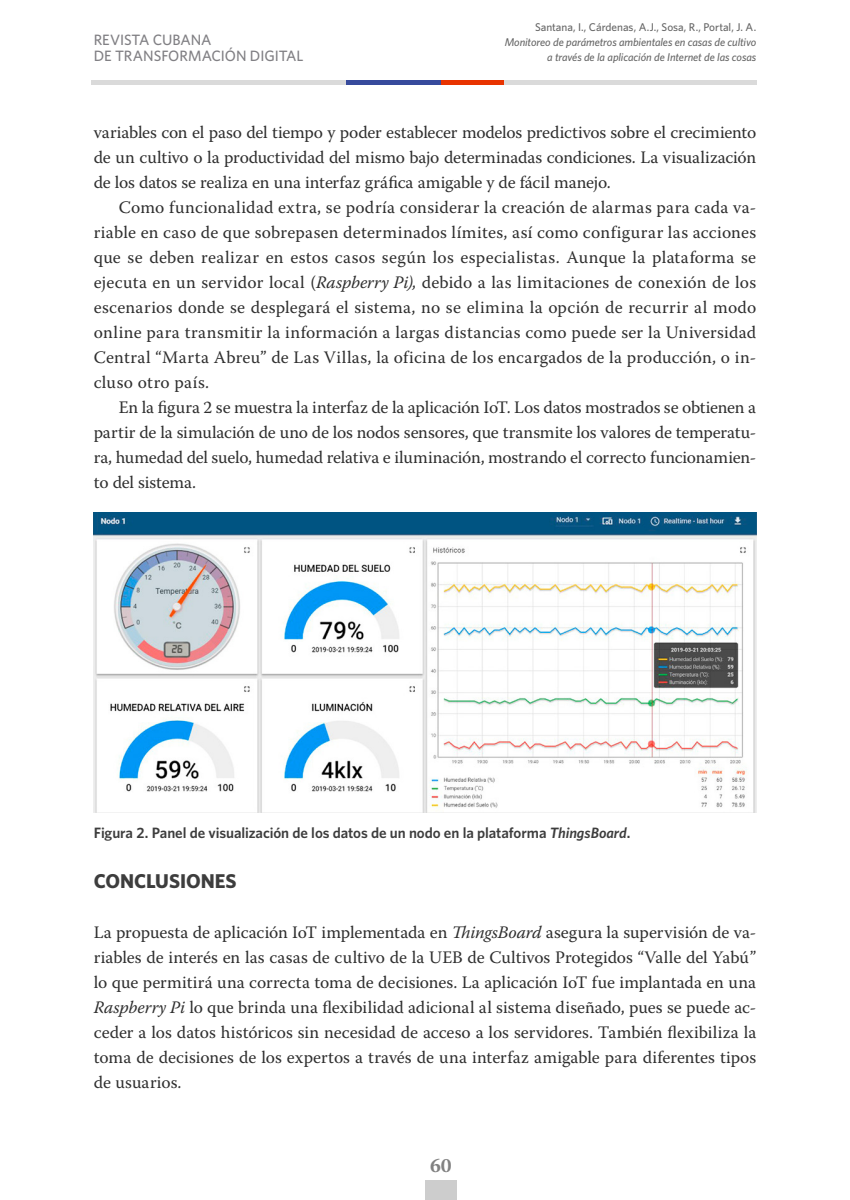
<style>
.page{position:relative;width:850px;height:1200px;background:#fff}
.page>*{position:absolute;margin:0;border:0;box-sizing:border-box;transform-origin:0 0}
.VALOR_1{font:700 20px "Whitney";letter-spacing:-.005em;color:#3d3d3d}
.t1{font:700 20px "Warnock Pro";color:#818181}
.Cuerpo_sangría{font:17.5px/25px "Warnock Pro";letter-spacing:.005em;color:#2f2f2f;text-align:justify}
.VALOR_1-2{font:17.5px/25px "Warnock Pro";letter-spacing:.005em;color:#2f2f2f;text-align:justify}
.Cuerpo{font:17.5px/25px "Warnock Pro";letter-spacing:-.005em;color:#2f2f2f;text-align:justify}
.Cuerpo-2{font:600 15px "Whitney";letter-spacing:-.005em;color:#3d3d3d}
.t2{font:500 15px/16.2px "Whitney";letter-spacing:-.005em;color:#818084}
.t3{font:italic 500 11.25px/15px "Whitney";letter-spacing:-.005em;color:#666;text-align:right}
.t4{font:500 11.25px "Whitney";letter-spacing:-.005em;color:#666}
.s1{font-style:italic}
</style>
<div class="page">
<div style="left:91px;top:80px;width:260px;height:5px;background:#dadada"></div>
<div style="left:425px;top:1180px;width:32px;height:20px;background:#cdcdcd"></div>
<div style="left:502px;top:80px;width:254px;height:5px;background:#dadada"></div>
<div style="left:472px;top:80px;width:32px;height:5px;background:#e83300"></div>
<div style="left:441px;top:80px;width:31px;height:5px;background:#e83300"></div>
<div style="left:409px;top:80px;width:32px;height:5px;background:#374a9c"></div>
<div style="left:378px;top:80px;width:31px;height:5px;background:#374a9c"></div>
<div style="left:346px;top:80px;width:32px;height:5px;background:#374a9c"></div>
<img style="left:94px;top:512px;width:662px;height:300px">
<p class="t2" style="left:94px;top:31px;width:211px">REVISTA CUBANA<br>DE TRANSFORMACIÓN DIGITAL</p>
<p class="t4" style="left:535px;top:20px;width:223px">Santana, I., Cárdenas, A.J., Sosa, R., Portal, J. A.</p>
<p class="t3" style="left:505px;top:34px;width:253px">Monitoreo de parámetros ambientales en casas de cultivo a través de la aplicación de Internet de las cosas</p>
<p class="Cuerpo" style="left:94px;top:119px;width:664px">variables con el paso del tiempo y poder establecer modelos predictivos sobre el crecimiento de un cultivo o la productividad del mismo bajo determinadas condiciones. La visualización de los datos se realiza en una interfaz gráfica amigable y de fácil manejo.</p>
<p class="Cuerpo_sangría" style="left:94px;top:194px;width:664px;text-indent:25px">Como funcionalidad extra, se podría considerar la creación de alarmas para cada va&shy;riable en caso de que sobrepasen determinados límites, así como configurar las acciones que se deben realizar en estos casos según los especialistas. Aunque la plataforma se ejecuta en un servidor local (<span class="s1">Raspberry Pi),</span> debido a las limitaciones de conexión de los escenarios donde se desplegará el sistema, no se elimina la opción de recurrir al modo online para transmitir la información a largas distancias como puede ser la Universidad Central “Marta Abreu” de Las Villas, la oficina de los encargados de la producción, o in&shy;cluso otro país.</p>
<p class="Cuerpo_sangría" style="left:94px;top:394px;width:664px;text-indent:25px">En la figura 2 se muestra la interfaz de la aplicación IoT. Los datos mostrados se obtienen a partir de la simulación de uno de los nodos sensores, que transmite los valores de temperatu&shy;ra, humedad del suelo, humedad relativa e iluminación, mostrando el correcto funcionamien&shy;to del sistema.</p>
<p class="Cuerpo-2" style="left:94px;top:823px;width:538px">Figura 2. Panel de visualización de los datos de un nodo en la plataforma <span class="s1">ThingsBoard</span>.</p>
<p class="VALOR_1" style="left:94px;top:868px;width:144px">CONCLUSIONES</p>
<p class="VALOR_1-2" style="left:94px;top:919px;width:664px">La propuesta de aplicación IoT implementada en <span class="s1">ThingsBoard</span> asegura la supervisión de va&shy;riables de interés en las casas de cultivo de la UEB de Cultivos Protegidos “Valle del Yabú” lo que permitirá una correcta toma de decisiones. La aplicación IoT fue implantada en una <span class="s1">Raspberry Pi</span> lo que brinda una flexibilidad adicional al sistema diseñado, pues se puede ac&shy;ceder a los datos históricos sin necesidad de acceso a los servidores. También flexibiliza la toma de decisiones de los expertos a través de una interfaz amigable para diferentes tipos de usuarios.</p>
<p class="t1" style="left:430px;top:1154px;width:23px">60</p>
</div>
